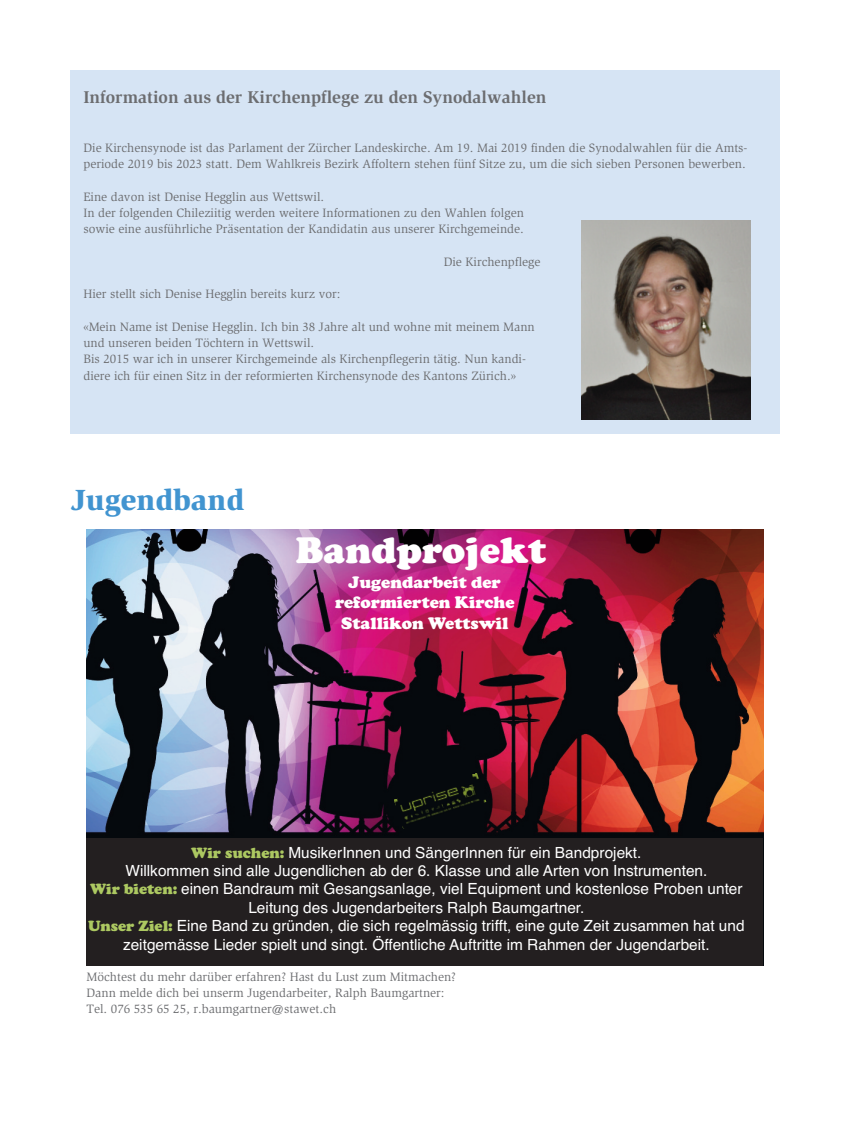
<style>
.page{position:relative;width:851px;height:1141px;background:#fff}
.page>*{position:absolute;margin:0;border:0;box-sizing:border-box;transform-origin:0 0}
.t1{font:38.5px "Cooper Black MS";color:#fff}
.t2{font:900 30px "Slimbach Std";color:#4194d0}
.t3{font:700 17.5px "Slimbach Std";color:#6c6d70}
.t4{font:17.38px/20.8px "Cooper Black MS";color:#fff;text-align:center}
.t5{font:15.38px/18.5px "Helvetica";color:#fff;text-align:center}
.t6{font:12.5px/16.2px "Slimbach Std";color:#6c6d70}
.s1{font-family:"Cooper Black MS";color:#acc861}
</style>
<div class="page">
<div style="left:71px;top:71px;width:709px;height:363px;background:#d6e4f4"></div>
<img style="left:581px;top:220px;width:169px;height:200px">
<img style="left:86px;top:530px;width:677px;height:309px">
<div style="left:86px;top:839px;width:677px;height:126px;background:#231f20"></div>
<img style="left:393px;top:773px;width:93px;height:56px">
<h3 class="t3" style="left:83px;top:91px;width:464px">Information aus der Kirchenpflege zu den Synodalwahlen</h3>
<p class="t6" style="left:83px;top:141px;width:665px">Die Kirchensynode ist das Parlament der Zürcher Landeskirche. Am 19. Mai 2019 finden die Synodalwahlen für die Amts&shy;periode 2019 bis 2023 statt. Dem Wahlkreis Bezirk Affoltern stehen fünf Sitze zu, um die sich sieben Personen bewerben.</p>
<p class="t6" style="left:83px;top:189px;width:442px">Eine davon ist Denise Hegglin aus Wettswil.<br>In der folgenden Chileziitig werden weitere Informationen zu den Wahlen folgen sowie eine ausführliche Präsentation der Kandidatin aus unserer Kirchgemeinde.</p>
<p class="t6" style="left:443px;top:254px;width:98px">Die Kirchenpflege</p>
<p class="t6" style="left:83px;top:287px;width:258px">Hier stellt sich Denise Hegglin bereits kurz vor:</p>
<p class="t6" style="left:83px;top:319px;width:453px">«Mein Name ist Denise Hegglin. Ich bin 38 Jahre alt und wohne mit meinem Mann und unseren beiden Töchtern in Wettswil.<br>Bis 2015 war ich in unserer Kirchgemeinde als Kirchenpflegerin tätig. Nun kandi&shy;diere ich für einen Sitz in der reformierten Kirchensynode des Kantons Zürich.»</p>
<h2 class="t2" style="left:71px;top:488px;width:175px">Jugendband</h2>
<h1 class="t1" style="left:296px;top:527px;width:252px">Bandprojekt</h1>
<h3 class="t4" style="left:335px;top:572px;width:181px">Jugendarbeit der reformierten Kirche<br>Stallikon Wettswil</h3>
<p class="t5" style="left:88px;top:843px;width:658px"><span class="s1">Wir suchen:</span> MusikerInnen und SängerInnen für ein Bandprojekt.<br>Willkommen sind alle Jugendlichen ab der 6. Klasse und alle Arten von Instrumenten.<br><span class="s1">Wir bieten:</span> einen Bandraum mit Gesangsanlage, viel Equipment und kostenlose Proben unter Leitung des Jugendarbeiters Ralph Baumgartner.<br><span class="s1">Unser Ziel:</span> Eine Band zu gründen, die sich regelmässig trifft, eine gute Zeit zusammen hat und zeitgemässe Lieder spielt und singt. Öffentliche Auftritte im Rahmen der Jugendarbeit.</p>
<p class="t6" style="left:86px;top:969px;width:371px">Möchtest du mehr darüber erfahren? Hast du Lust zum Mitmachen?<br>Dann melde dich bei unserm Jugendarbeiter, Ralph Baumgartner:<br>Tel. 076 535 65 25, r.baumgartner@stawet.ch</p>
</div>
